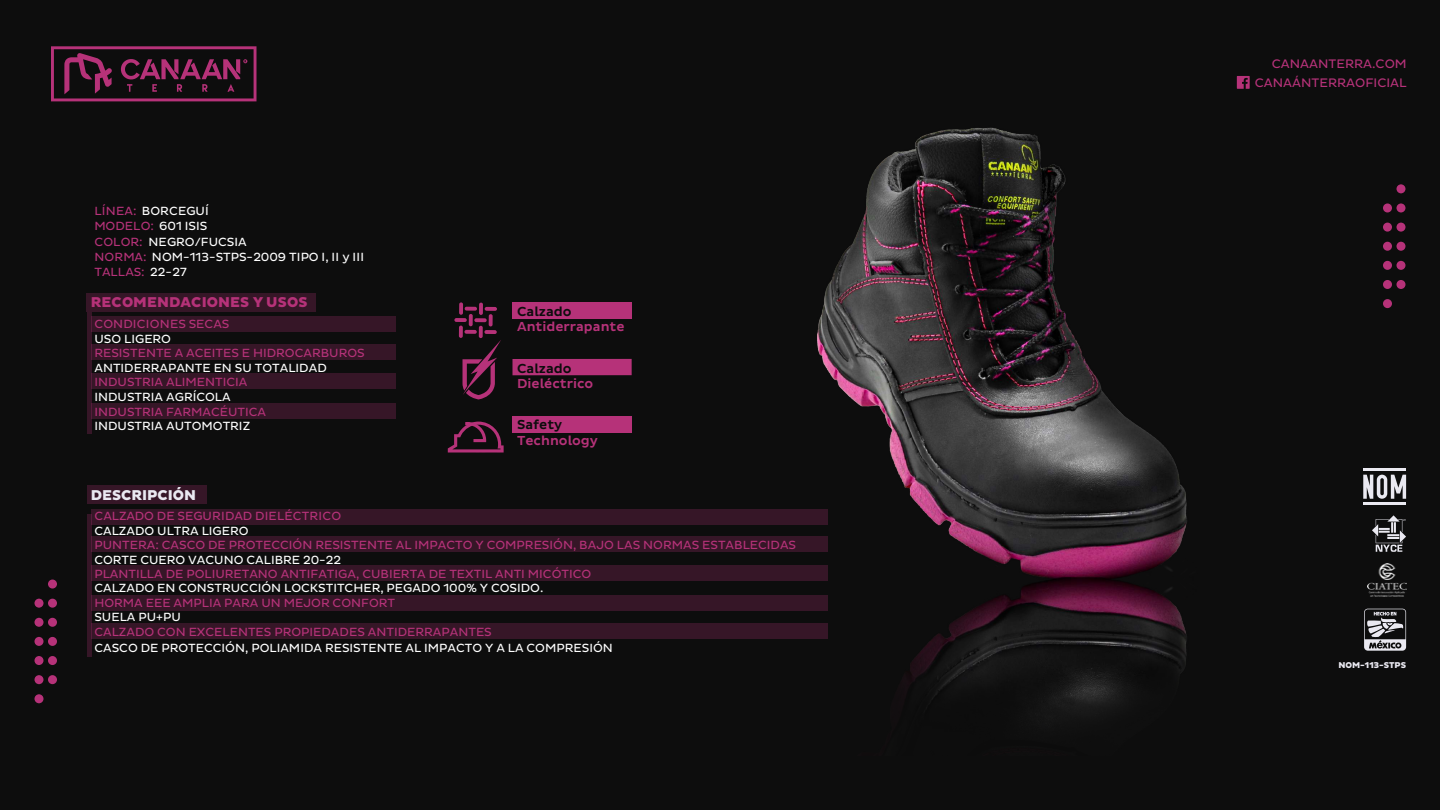
<style>
.page{position:relative;width:1440px;height:810px;background:#0d0d0d}
.page>*{position:absolute;margin:0;border:0;box-sizing:border-box;transform-origin:0 0}
.t1{font:800 14.48px "Pluto Sans";letter-spacing:.01em;color:#b63279}
.t2{font:800 14.48px "Pluto Sans";color:#eae9f1}
.t3{font:500 13.35px "Pluto Sans";color:#0d0d0d}
.t4{font:500 13.27px "Pluto Sans";color:#b63279}
.t5{font:500 13.27px "Pluto Sans";color:#0d0d0d}
.t6{font:12.6px "Pluto Sans";color:#b63279}
.t7{font:12.08px "Pluto Sans";color:#b63279}
.t8{font:12.08px/15.2px "Pluto Sans";color:#fff}
.t9{font:800 8.62px "Pluto Sans";color:#eae9f1}
.s1{color:#b63279}
</style>
<div class="page">
<svg style="left:51px;top:46px;width:205px;height:55px"></svg>
<svg style="left:1237px;top:76px;width:13px;height:7px"></svg>
<div style="left:48px;top:580px;width:9px;height:9px;background:#b63279;border-radius:50%"></div>
<div style="left:48px;top:599px;width:9px;height:9px;background:#b63279;border-radius:50%"></div>
<div style="left:48px;top:618px;width:9px;height:9px;background:#b63279;border-radius:50%"></div>
<div style="left:48px;top:637px;width:9px;height:9px;background:#b63279;border-radius:50%"></div>
<div style="left:48px;top:656px;width:9px;height:9px;background:#b63279;border-radius:50%"></div>
<div style="left:48px;top:675px;width:9px;height:9px;background:#b63279;border-radius:50%"></div>
<div style="left:34px;top:599px;width:10px;height:9px;background:#b63279;border-radius:50%"></div>
<div style="left:34px;top:618px;width:10px;height:9px;background:#b63279;border-radius:50%"></div>
<div style="left:34px;top:637px;width:10px;height:9px;background:#b63279;border-radius:50%"></div>
<div style="left:34px;top:656px;width:10px;height:9px;background:#b63279;border-radius:50%"></div>
<div style="left:34px;top:675px;width:10px;height:9px;background:#b63279;border-radius:50%"></div>
<div style="left:34px;top:694px;width:10px;height:9px;background:#b63279;border-radius:50%"></div>
<svg style="left:448px;top:422px;width:56px;height:31px"></svg>
<svg style="left:454px;top:302px;width:47px;height:97px"></svg>
<div style="left:92px;top:537px;width:736px;height:15px;background:#361627"></div>
<div style="left:92px;top:509px;width:736px;height:15px;background:#361627"></div>
<div style="left:87px;top:485px;width:119px;height:19px;background:#361627"></div>
<div style="left:87px;top:514px;width:5px;height:142px;background:#361627"></div>
<div style="left:92px;top:565px;width:736px;height:15px;background:#361627"></div>
<div style="left:92px;top:595px;width:736px;height:15px;background:#361627"></div>
<div style="left:92px;top:624px;width:736px;height:15px;background:#361627"></div>
<div style="left:92px;top:345px;width:304px;height:15px;background:#361627"></div>
<div style="left:92px;top:317px;width:304px;height:15px;background:#361627"></div>
<div style="left:92px;top:374px;width:304px;height:15px;background:#361627"></div>
<div style="left:92px;top:403px;width:304px;height:15px;background:#361627"></div>
<div style="left:87px;top:293px;width:229px;height:19px;background:#361627"></div>
<div style="left:87px;top:305px;width:5px;height:128px;background:#361627"></div>
<img style="left:512px;top:83px;width:895px;height:637px">
<p class="t8" style="left:94px;top:204px;width:271px"><span class="s1">LÍNEA:</span> BORCEGUÍ<br><span class="s1">MODELO:</span> 601 ISIS<br><span class="s1">COLOR:</span> NEGRO/FUCSIA<br><span class="s1">NORMA:</span> NOM-113-STPS-2009 TIPO I, II y III<br><span class="s1">TALLAS:</span> 22-27</p>
<p class="t1" style="left:91px;top:294px;width:218px">RECOMENDACIONES Y USOS</p>
<p class="t7" style="left:94px;top:317px;width:137px">CONDICIONES SECAS</p>
<p class="t8" style="left:94px;top:331px;width:78px">USO LIGERO</p>
<p class="t7" style="left:94px;top:346px;width:272px">RESISTENTE A ACEITES E HIDROCARBUROS</p>
<p class="t8" style="left:94px;top:361px;width:234px">ANTIDERRAPANTE EN SU TOTALIDAD</p>
<p class="t7" style="left:94px;top:375px;width:155px">INDUSTRIA ALIMENTICIA</p>
<p class="t8" style="left:94px;top:390px;width:138px">INDUSTRIA AGRÍCOLA</p>
<p class="t7" style="left:94px;top:405px;width:173px">INDUSTRIA FARMACÉUTICA</p>
<p class="t8" style="left:94px;top:419px;width:157px">INDUSTRIA AUTOMOTRIZ</p>
<p class="t2" style="left:91px;top:486px;width:107px">DESCRIPCIÓN</p>
<p class="t3" style="left:517px;top:304px;width:56px">Calzado</p>
<p class="t4" style="left:517px;top:319px;width:109px">Antiderrapante</p>
<p class="t3" style="left:517px;top:361px;width:56px">Calzado</p>
<p class="t4" style="left:517px;top:376px;width:78px">Dieléctrico</p>
<p class="t5" style="left:517px;top:417px;width:47px">Safety</p>
<p class="t4" style="left:517px;top:433px;width:83px">Technology</p>
<p class="t7" style="left:94px;top:509px;width:248px">CALZADO DE SEGURIDAD DIELÉCTRICO</p>
<p class="t8" style="left:94px;top:523px;width:156px">CALZADO ULTRA LIGERO</p>
<p class="t7" style="left:94px;top:538px;width:703px">PUNTERA: CASCO DE PROTECCIÓN RESISTENTE AL IMPACTO Y COMPRESIÓN, BAJO LAS NORMAS ESTABLECIDAS</p>
<p class="t8" style="left:94px;top:552px;width:248px">CORTE CUERO VACUNO CALIBRE 20-22</p>
<p class="t7" style="left:94px;top:567px;width:498px">PLANTILLA DE POLIURETANO ANTIFATIGA, CUBIERTA DE TEXTIL ANTI MICÓTICO</p>
<p class="t8" style="left:94px;top:581px;width:451px">CALZADO EN CONSTRUCCIÓN LOCKSTITCHER, PEGADO 100% Y COSIDO.</p>
<p class="t7" style="left:94px;top:596px;width:302px">HORMA EEE AMPLIA PARA UN MEJOR CONFORT</p>
<p class="t8" style="left:94px;top:610px;width:88px">SUELA PU+PU</p>
<p class="t8" style="left:94px;top:640px;width:520px">CASCO DE PROTECCIÓN, POLIAMIDA RESISTENTE AL IMPACTO Y A LA COMPRESIÓN</p>
<p class="t7" style="left:94px;top:625px;width:399px">CALZADO CON EXCELENTES PROPIEDADES ANTIDERRAPANTES</p>
<p class="t6" style="left:1272px;top:56px;width:137px">CANAANTERRA.COM</p>
<p class="t6" style="left:1255px;top:75px;width:153px">CANAÁNTERRAOFICIAL</p>
<p class="t9" style="left:1338px;top:660px;width:69px">NOM-113-STPS</p>
</div>
